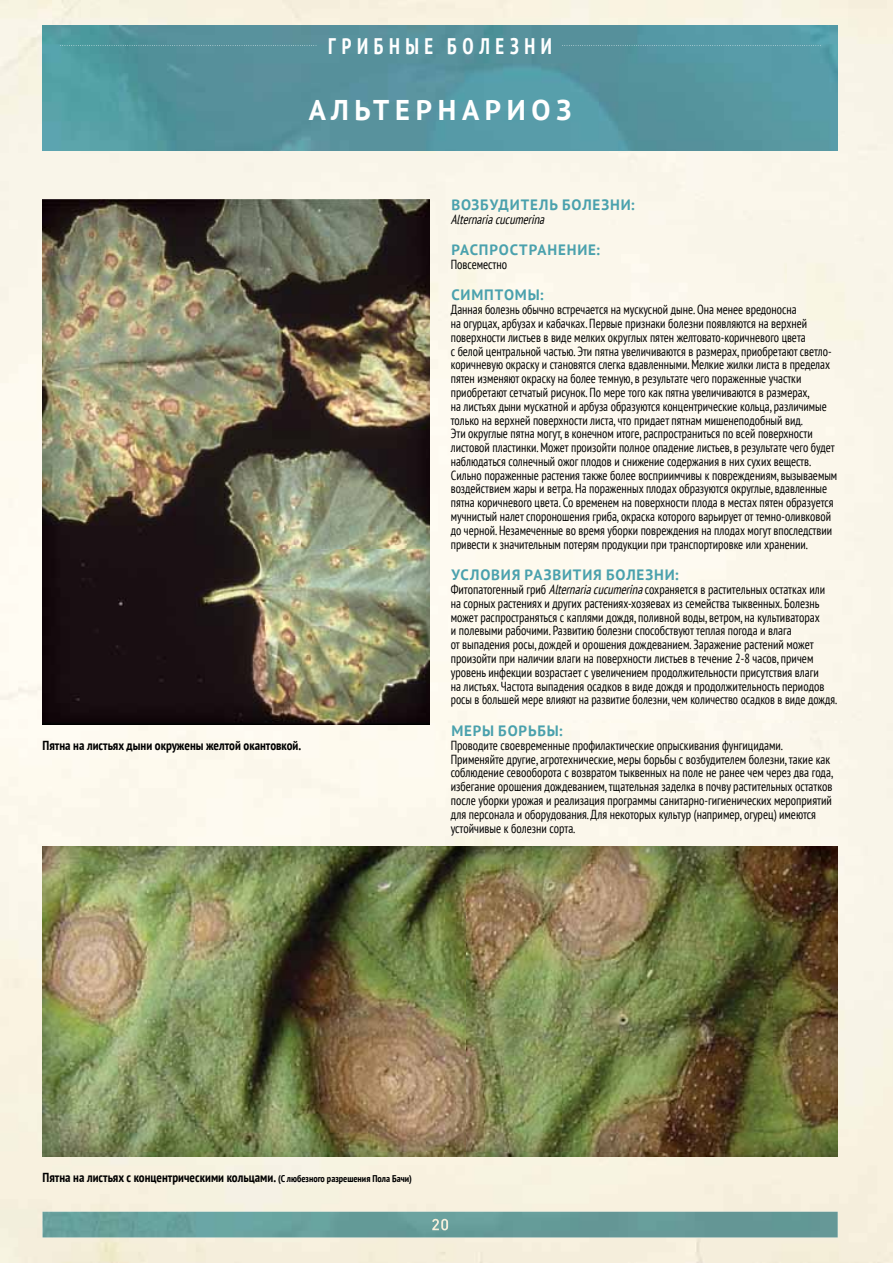
<style>
.page{position:relative;width:893px;height:1263px;background:#fff}
.page>*{position:absolute;margin:0;border:0;box-sizing:border-box;transform-origin:0 0}
.t1{font:700 28.5px "PT Sans";letter-spacing:.2em;color:#fff}
.t2{font:700 condensed 22.5px "PT Sans";letter-spacing:.28em;color:#fff;scale:.9 1}
.t3{font:700 15px "PT Sans";letter-spacing:.055em;color:#4aa1ad}
.t4{font:condensed 13.2px/13.8px "PT Sans";color:#000;scale:.93 1}
.t5{font:condensed 13.2px/13.8px "PT Sans";color:#000;scale:.94 1}
.t6{font:italic condensed 13.2px "PT Sans";color:#000;scale:.94 1}
.t7{font:700 condensed 13.05px "PT Sans";color:#000}
.s1{font-style:italic}
.s2{font-size:9.75px}
</style>
<div class="page">
<img style="left:0;top:0;width:52px;height:1263px">
<div style="left:52px;top:0;width:841px;height:44px;background:#f8f3e1"></div>
<div style="left:52px;top:135px;width:841px;height:90px;background:#f9f5e9"></div>
<div style="left:52px;top:722px;width:841px;height:135px;background:#fbf7eb"></div>
<div style="left:429px;top:225px;width:464px;height:497px;background:#fefaee"></div>
<img style="left:43px;top:1212px;width:795px;height:25px">
<img style="left:432px;top:1219px;width:16px;height:11px">
<img style="left:43px;top:199px;width:386px;height:526px">
<img style="left:43px;top:846px;width:795px;height:311px">
<img style="left:43px;top:26px;width:795px;height:124px">
<svg style="left:60px;top:45px;width:256px;height:1px"></svg>
<svg style="left:562px;top:45px;width:259px;height:1px"></svg>
<p class="t2" style="left:328px;top:31px;width:250px">ГРИБНЫЕ БОЛЕЗНИ</p>
<p class="t1" style="left:309px;top:91px;width:264px">АЛЬТЕРНАРИОЗ</p>
<p class="t7" style="left:43px;top:737px;width:260px">Пятна на листьях дыни окружены желтой окантовкой.</p>
<p class="t3" style="left:451px;top:195px;width:185px">ВОЗБУДИТЕЛЬ БОЛЕЗНИ:</p>
<p class="t6" style="left:451px;top:210px;width:105px">Alternariacucumerina</p>
<p class="t3" style="left:451px;top:240px;width:150px">РАСПРОСТРАНЕНИЕ:</p>
<p class="t5" style="left:451px;top:257px;width:62px">Повсеместно</p>
<p class="t3" style="left:451px;top:285px;width:94px">СИМПТОМЫ:</p>
<p class="t4" style="left:451px;top:302px;width:417px">Данная болезнь обычно встречается на мускусной дыне. Она менее вредоносна<br>на огурцах, арбузах и кабачках. Первые признаки болезни появляются на верхней поверхности листьев в виде мелких округлых пятен желтовато-коричневого цвета<br>с белой центральной частью. Эти пятна увеличиваются в размерах, приобретают светло&shy;коричневую окраску и становятся слегка вдавленными. Мелкие жилки листа в пределах пятен изменяют окраску на более темную, в результате чего пораженные участки приобретают сетчатый рисунок. По мере того как пятна увеличиваются в размерах,<br>на листьях дыни мускатной и арбуза образуются концентрические кольца, различимые только на верхней поверхности листа, что придает пятнам мишенеподобный вид.<br>Эти округлые пятна могут, в конечном итоге, распространиться по всей поверхности листовой пластинки. Может произойти полное опадение листьев, в результате чего будет наблюдаться солнечный ожог плодов и снижение содержания в них сухих веществ.<br>Сильно пораженные растения также более восприимчивы к повреждениям, вызываемым воздействием жары и ветра. На пораженных плодах образуются округлые, вдавленные пятна коричневого цвета. Со временем на поверхности плода в местах пятен образуется мучнистый налет спороношения гриба, окраска которого варьирует от темно-оливковой до черной. Незамеченные во время уборки повреждения на плодах могут впоследствии привести к значительным потерям продукции при транспортировке или хранении.</p>
<p class="t3" style="left:451px;top:565px;width:229px">УСЛОВИЯ РАЗВИТИЯ БОЛЕЗНИ:</p>
<p class="t5" style="left:451px;top:582px;width:413px">Фитопатогенный гриб <span class="s1">Alternariacucumerina</span>сохраняется в растительных остатках или на сорных растениях и других растениях-хозяевах из семейства тыквенных. Болезнь может распространяться с каплями дождя, поливной воды, ветром, на культиваторах<br>и полевыми рабочими. Развитию болезни способствуют теплая погода и влага<br>от выпадения росы, дождей и орошения дождеванием. Заражение растений может произойти при наличии влаги на поверхности листьев в течение 2-8 часов, причем уровень инфекции возрастает с увеличением продолжительности присутствия влаги<br>на листьях. Частота выпадения осадков в виде дождя и продолжительность периодов росы в большей мере влияют на развитие болезни, чем количество осадков в виде дождя.</p>
<p class="t3" style="left:451px;top:721px;width:113px">МЕРЫ БОРЬБЫ:</p>
<p class="t5" style="left:451px;top:738px;width:408px">Проводите своевременные профилактические опрыскивания фунгицидами.<br>Применяйте другие, агротехнические, меры борьбы с возбудителем болезни, такие как соблюдение севооборота с возвратом тыквенных на поле не ранее чем через два года, избегание орошения дождеванием, тщательная заделка в почву растительных остатков после уборки урожая и реализация программы санитарно-гигиенических мероприятий для персонала и оборудования. Для некоторых культур (например, огурец) имеются устойчивые к болезни сорта.</p>
<p class="t7" style="left:43px;top:1169px;width:371px">Пятна на листьях с концентрическими кольцами. <span class="s2">(С любезного разрешения Пола Бачи)</span></p>
</div>
